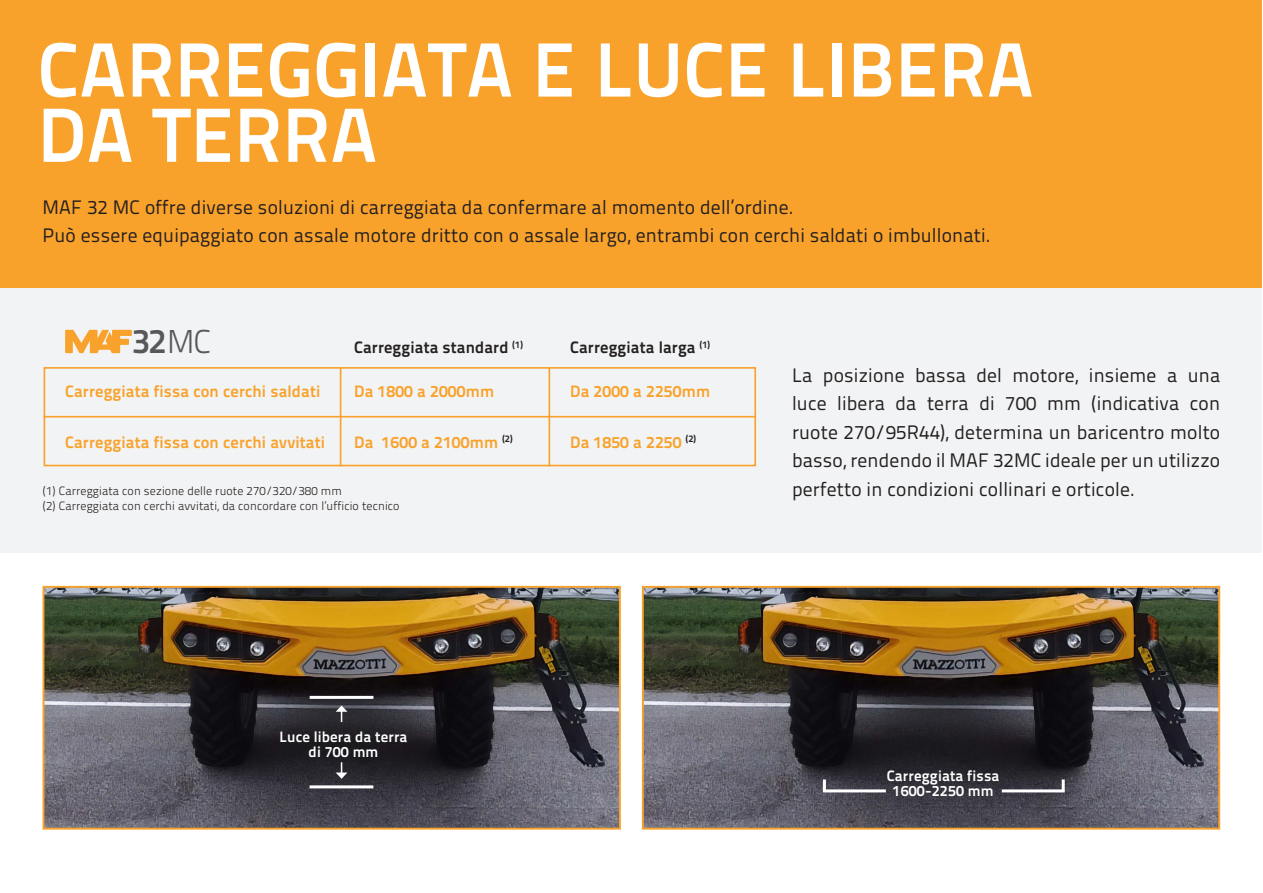
<style>
.page{position:relative;width:1263px;height:893px;background:#fff}
.page>*{position:absolute;margin:0;border:0;box-sizing:border-box;transform-origin:0 0}
.t1{font:700 76.8px "Titillium Text 22 L";letter-spacing:.01em;color:#fff}
.t2{font:34.35px "Titillium Maps 26 L 750 wt";color:#57585a}
.t3{font:19.5px/28.5px "Titillium Text 22 L";letter-spacing:.01em;color:#231f20;text-align:justify}
.t4{font:700 16.5px "Titillium Text 22 L";letter-spacing:.01em;color:#f9a22b}
.t5{font:700 16.5px "Titillium Text 22 L";letter-spacing:.01em;color:#231f20}
.t6{font:700 15px "Titillium Text 22 L";letter-spacing:.01em;color:#fff}
.t7{font:300 12px "Titillium Text 22 L";letter-spacing:.01em;color:#231f20}
.s1{font-family:"Titillium Maps 26 L 250 wt";font-size:33px}
</style>
<div class="page">
<div style="left:0;top:0;width:1261px;height:553px;background:#f2f3f4"></div>
<div style="left:0;top:0;width:1261px;height:288px;background:#f9a22b"></div>
<div style="left:44px;top:367px;width:712px;height:99px;border:2px solid #f9a22b"></div>
<hr style="left:44px;top:416px;width:712px;height:1px;background:#f9a22b">
<img style="left:46px;top:589px;width:572px;height:238px">
<div style="left:43px;top:586px;width:578px;height:244px;border:2px solid #f9a22b"></div>
<img style="left:645px;top:589px;width:572px;height:238px">
<div style="left:642px;top:586px;width:578px;height:244px;border:2px solid #f9a22b"></div>
<hr style="left:310px;top:696px;width:63px;height:3px;background:#fff">
<hr style="left:310px;top:785px;width:63px;height:3px;background:#fff">
<svg style="left:336px;top:705px;width:11px;height:17px"></svg>
<svg style="left:336px;top:762px;width:11px;height:17px"></svg>
<svg style="left:821px;top:776px;width:68px;height:18px"></svg>
<svg style="left:999px;top:776px;width:67px;height:18px"></svg>
<hr style="left:340px;top:367px;width:1px;height:99px;background:#f9a22b">
<hr style="left:548px;top:367px;width:2px;height:99px;background:#f9a22b">
<svg style="left:65px;top:330px;width:67px;height:23px"></svg>
<p class="t1" style="left:38px;top:10px;width:997px">CARREGGIATA E LUCE LIBERA</p>
<p class="t1" style="left:38px;top:76px;width:341px">DA TERRA</p>
<p class="t3" style="left:43px;top:192px;width:753px">MAF 32 MC offre diverse soluzioni di carreggiata da confermare al momento dell’ordine.</p>
<p class="t3" style="left:43px;top:220px;width:950px">Può essere equipaggiato con assale motore dritto con o assale largo, entrambi con cerchi saldati o imbullonati.</p>
<p class="t2" style="left:132px;top:314px;width:81px">32<span class="s1">MC</span></p>
<p class="t4" style="left:65px;top:378px;width:257px">Carreggiata fissa con cerchi saldati</p>
<p class="t4" style="left:65px;top:429px;width:261px">Carreggiata fissa con cerchi avvitati</p>
<p class="t5" style="left:354px;top:335px;width:170px">Carreggiata standard <sup>(1)</sup></p>
<p class="t4" style="left:354px;top:378px;width:141px">Da 1800 a 2000mm</p>
<p class="t4" style="left:354px;top:429px;width:160px">Da 1600 a 2100mm <sup>(2)</sup></p>
<p class="t7" style="left:43px;top:482px;width:300px">(1) Carreggiata con sezione delle ruote 270/320/380 mm</p>
<p class="t7" style="left:43px;top:497px;width:358px">(2) Carreggiata con cerchi avvitati, da concordare con l’ufficio tecnico</p>
<p class="t5" style="left:570px;top:335px;width:142px">Carreggiata larga <sup>(1)</sup></p>
<p class="t4" style="left:570px;top:378px;width:141px">Da 2000 a 2250mm</p>
<p class="t4" style="left:570px;top:429px;width:128px">Da 1850 a 2250 <sup>(2)</sup></p>
<p class="t3" style="left:792px;top:360px;width:430px">La posizione bassa del motore, insieme a una luce libera da terra di 700 mm (indicativa con ruote 270/95R44), determina un baricentro molto basso, rendendo il MAF 32MC ideale per un utilizzo perfetto in condizioni collinari e orticole.</p>
<p class="t6" style="left:280px;top:725px;width:129px">Luce libera da terra</p>
<p class="t6" style="left:309px;top:740px;width:71px">di 700 mm</p>
<p class="t6" style="left:887px;top:764px;width:114px">Carreggiata fissa</p>
<p class="t6" style="left:893px;top:779px;width:102px">1600-2250 mm</p>
</div>
